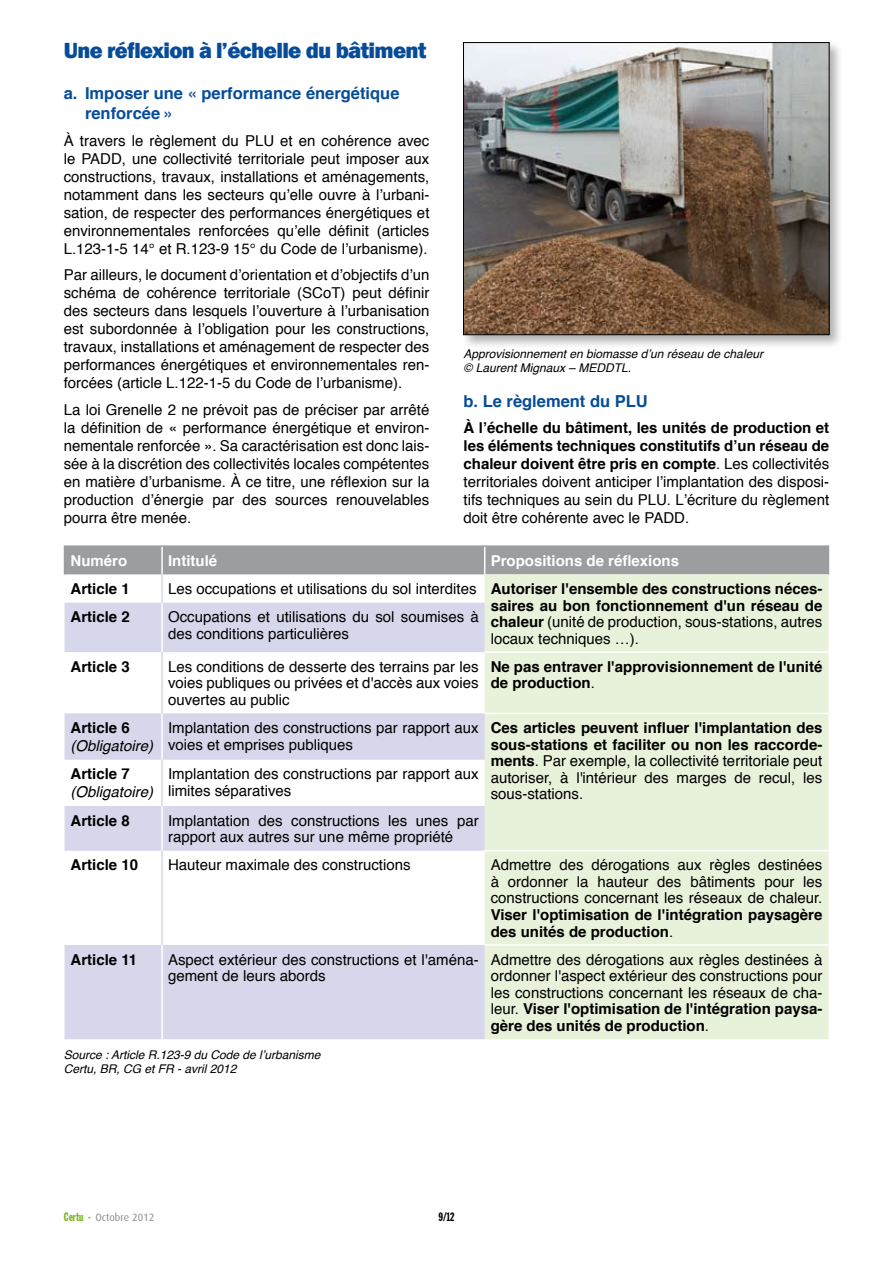
<style>
.page{position:relative;width:893px;height:1263px;background:#fff}
.page>*{position:absolute;margin:0;border:0;box-sizing:border-box;transform-origin:0 0}
.t1{font:800 22.5px "Franklin Gothic";letter-spacing:-.03em;color:#074c98}
.t2{font:700 16.5px/19.8px "Helvetica";color:#074c98}
.t3{font:15px/18px "Helvetica";color:#000;text-align:justify}
.t4{font:700 15px/16.5px "Helvetica";color:#000}
.t5{font:700 15px "Helvetica";color:#fff}
.t6{font:italic 15px "Helvetica";color:#000}
.t7{font:italic 12px/14.4px "Helvetica";color:#000}
.t8{font:12px "Franklin Gothic Extra Cond";color:#000}
.t9{font:10.5px "Dax OT";color:#87888a}
.s1{font-weight:700}
.s2{font-weight:400}
.s3{font-family:"Franklin Gothic Extra Cond";font-size:12px;color:#7ab51d}
</style>
<div class="page">
<div style="left:462px;top:41px;width:382px;height:309px;background:#000;opacity:.3"></div>
<img style="left:465px;top:45px;width:362px;height:288px">
<div style="left:463px;top:43px;width:366px;height:292px;border:1px solid #000"></div>
<div style="left:485px;top:574px;width:343px;height:465px;background:#e8f1d9"></div>
<svg style="left:65px;top:603px;width:420px;height:436px;fill:#d6d7ea"></svg>
<hr style="left:64px;top:545px;width:98px;height:2px;background:#9c9d9f">
<hr style="left:162px;top:545px;width:323px;height:2px;background:#9c9d9f">
<hr style="left:485px;top:545px;width:344px;height:2px;background:#9c9d9f">
<hr style="left:485px;top:651px;width:343px;height:2px;background:#fff">
<hr style="left:485px;top:713px;width:343px;height:1px;background:#fff">
<hr style="left:485px;top:850px;width:343px;height:1px;background:#fff">
<hr style="left:485px;top:944px;width:343px;height:2px;background:#fff">
<hr style="left:161px;top:603px;width:2px;height:49px;background:#fff">
<hr style="left:161px;top:713px;width:2px;height:47px;background:#fff">
<hr style="left:161px;top:806px;width:2px;height:45px;background:#fff">
<hr style="left:161px;top:945px;width:2px;height:94px;background:#fff">
<div style="left:64px;top:546px;width:765px;height:28px;background:#9c9d9f"></div>
<hr style="left:161px;top:652px;width:2px;height:61px;background:#d6d7ea">
<hr style="left:161px;top:574px;width:2px;height:29px;background:#d6d7ea">
<hr style="left:161px;top:760px;width:2px;height:46px;background:#d6d7ea">
<hr style="left:161px;top:851px;width:2px;height:94px;background:#d6d7ea">
<h1 class="t1" style="left:64px;top:36px;width:364px">Une réflexion à l’échelle du bâtiment</h1>
<p class="t2" style="left:85px;top:84px;width:316px;text-indent:-21px">a. Imposer une « performance énergétique renforcée »</p>
<p class="t3" style="left:64px;top:132px;width:367px">À travers le règlement du PLU et en cohérence avec le PADD, une collectivité territoriale peut imposer aux constructions, travaux, installations et aménagements, notamment dans les secteurs qu’elle ouvre à l’urbani&shy;sation, de respecter des performances énergétiques et environnementales renforcées qu’elle définit (articles L.123-1-5 14° et R.123-9 15° du Code de l’urbanisme).</p>
<p class="t3" style="left:64px;top:266px;width:367px">Par ailleurs, le document d’orientation et d’objectifs d’un schéma de cohérence territoriale (SCoT) peut définir des secteurs dans lesquels l’ouverture à l’urbanisation est subordonnée à l’obligation pour les constructions, travaux, installations et aménagement de respecter des performances énergétiques et environnementales ren&shy;forcées (article L.122-1-5 du Code de l’urbanisme).</p>
<p class="t3" style="left:64px;top:401px;width:367px">La loi Grenelle 2 ne prévoit pas de préciser par arrêté la définition de « performance énergétique et environ&shy;nementale renforcée ». Sa caractérisation est donc lais&shy;sée à la discrétion des collectivités locales compétentes en matière d’urbanisme. À ce titre, une réflexion sur la production d’énergie par des sources renouvelables pourra être menée.</p>
<p class="t7" style="left:463px;top:347px;width:301px">Approvisionnement en biomasse d’un réseau de chaleur © Laurent Mignaux – MEDDTL.</p>
<p class="t2" style="left:463px;top:391px;width:186px">b. Le règlement du PLU</p>
<p class="t3" style="left:463px;top:419px;width:367px"><span class="s1">À l’échelle du bâtiment, les unités de production et les éléments techniques constitutifs d’un réseau de chaleur doivent être pris en compte</span>. Les collectivités territoriales doivent anticiper l’implantation des disposi&shy;tifs techniques au sein du PLU. L’écriture du règlement doit être cohérente avec le PADD.</p>
<p class="t5" style="left:71px;top:548px;width:58px">Numéro</p>
<p class="t5" style="left:168px;top:548px;width:51px">Intitulé</p>
<p class="t5" style="left:491px;top:548px;width:190px">Propositions de réflexions</p>
<p class="t4" style="left:71px;top:581px;width:61px">Article 1</p>
<p class="t3" style="left:491px;top:581px;width:333px;line-height:16.5px;text-indent:-323px">Les occupations et utilisations du sol interdites <span class="s1">Autoriser l'ensemble des constructions néces&shy;saires au bon fonctionnement d'un réseau de chaleur</span> (unité de production, sous-stations, autres locaux techniques …).</p>
<p class="t4" style="left:71px;top:609px;width:61px">Article 2</p>
<p class="t3" style="left:168px;top:609px;width:312px;line-height:16.5px">Occupations et utilisations du sol soumises à des conditions particulières</p>
<p class="t4" style="left:71px;top:659px;width:61px">Article 3</p>
<p class="t3" style="left:168px;top:659px;width:312px;line-height:16.5px">Les conditions de desserte des terrains par les voies publiques ou privées et d'accès aux voies ouvertes au public</p>
<p class="t4" style="left:491px;top:659px;width:333px">Ne pas entraver l'approvisionnement de l'unité de production<span class="s2">.</span></p>
<p class="t4" style="left:71px;top:720px;width:61px">Article 6</p>
<p class="t6" style="left:71px;top:734px;width:84px">(Obligatoire)</p>
<p class="t3" style="left:168px;top:720px;width:312px;line-height:16.5px">Implantation des constructions par rapport aux voies et emprises publiques</p>
<p class="t3" style="left:491px;top:720px;width:333px;line-height:16.5px"><span class="s1">Ces articles peuvent influer l'implantation des sous-stations et faciliter ou non les raccorde&shy;ments</span>. Par exemple, la collectivité territoriale peut autoriser, à l'intérieur des marges de recul, les sous-stations.</p>
<p class="t4" style="left:71px;top:766px;width:61px">Article 7</p>
<p class="t6" style="left:71px;top:780px;width:84px">(Obligatoire)</p>
<p class="t3" style="left:168px;top:766px;width:312px;line-height:16.5px">Implantation des constructions par rapport aux limites séparatives</p>
<p class="t4" style="left:71px;top:812px;width:61px">Article 8</p>
<p class="t3" style="left:168px;top:813px;width:312px;line-height:16.5px">Implantation des constructions les unes par rapport aux autres sur une même propriété</p>
<p class="t4" style="left:71px;top:857px;width:69px">Article 10</p>
<p class="t3" style="left:168px;top:857px;width:244px">Hauteur maximale des constructions</p>
<p class="t3" style="left:491px;top:857px;width:333px;line-height:16.5px">Admettre des dérogations aux règles destinées à ordonner la hauteur des bâtiments pour les constructions concernant les réseaux de chaleur.</p>
<p class="t4" style="left:491px;top:907px;width:333px">Viser l'optimisation de l'intégration paysagère des unités de production<span class="s2">.</span></p>
<p class="t4" style="left:71px;top:951px;width:68px">Article 11</p>
<p class="t3" style="left:168px;top:952px;width:312px;line-height:16.5px">Aspect extérieur des constructions et l'aména&shy;gement de leurs abords</p>
<p class="t3" style="left:491px;top:952px;width:333px;line-height:16.5px">Admettre des dérogations aux règles destinées à ordonner l'aspect extérieur des constructions pour les constructions concernant les réseaux de cha&shy;leur. <span class="s1">Viser l'optimisation de l'intégration paysa&shy;gère des unités de production</span>.</p>
<p class="t7" style="left:64px;top:1048px;width:258px">Source : Article R.123-9 du Code de l’urbanisme<br>Certu, BR, CG et FR - avril 2012</p>
<p class="t9" style="left:64px;top:1211px;width:92px"><span class="s3">Certu -</span> Octobre 2012</p>
<p class="t8" style="left:439px;top:1210px;width:17px">9/12</p>
</div>
